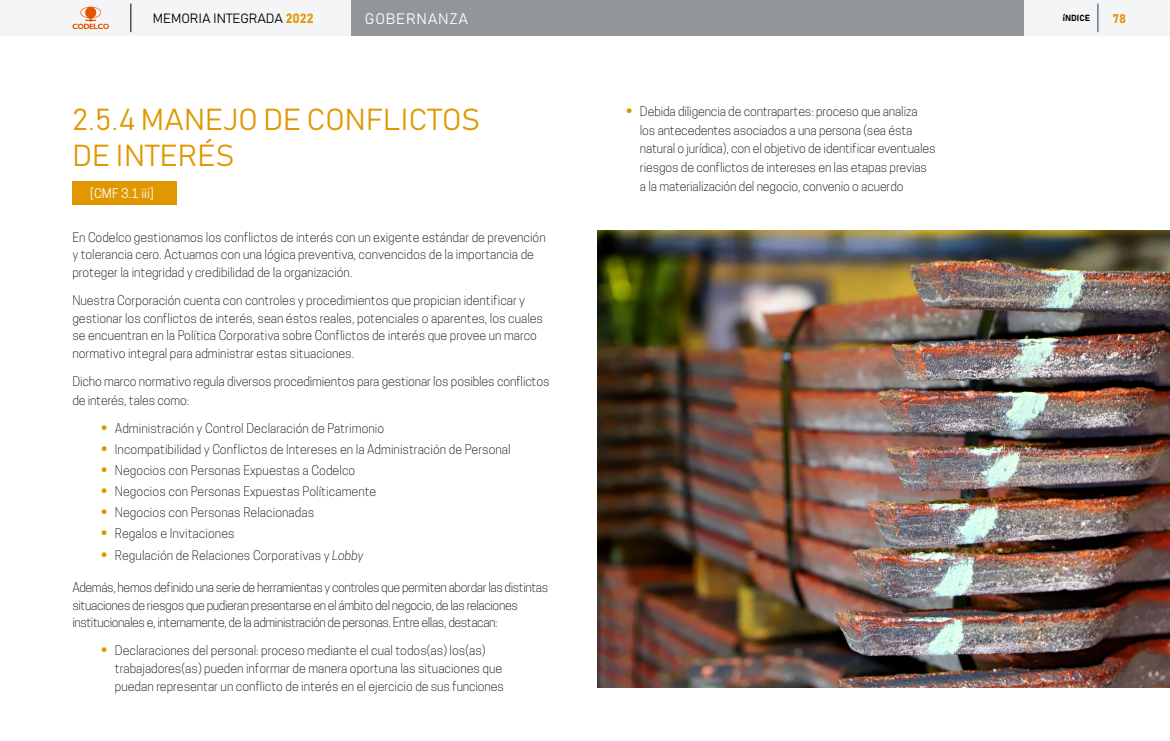
<style>
.page{position:relative;width:1170px;height:741px;background:#fff}
.page>*{position:absolute;margin:0;border:0;box-sizing:border-box;transform-origin:0 0}
.t1{font:30px/36px "Bahnschrift";letter-spacing:.005em;color:#e09700}
.t2{font:15px "Bahnschrift";letter-spacing:.05em;color:#fff}
.t3{font:13.25px "Bahnschrift";color:#000}
.t4{font:300 12.5px/17.5px "Cooper Hewitt";color:#000}
.t5{font:300 12.5px/17.5px "Cooper Hewitt";letter-spacing:-.03em;color:#000}
.t6{font:12.5px "Cooper Hewitt";letter-spacing:.005em;color:#fff}
.t7{font:12.5px "Bahnschrift";color:#e09700}
.t8{font:8.75px "Bahnschrift";color:#000}
.s1{color:#e09700}
.s2{font-family:"Franca";font-weight:600;font-size:16.25px;color:#e09700}
.s3{font-style:italic}
</style>
<div class="page">
<div style="left:0;top:0;width:1169px;height:36px;background:#f3f5f6"></div>
<svg style="left:1097px;top:4px;width:1px;height:28px"></svg>
<div style="left:351px;top:0;width:672px;height:36px;background:#919699"></div>
<svg style="left:72px;top:7px;width:37px;height:22px"></svg>
<svg style="left:130px;top:4px;width:1px;height:28px"></svg>
<div style="left:72px;top:181px;width:104px;height:24px;background:#e09700"></div>
<img style="left:597px;top:230px;width:572px;height:457px">
<p class="t3" style="left:153px;top:10px;width:162px">MEMORIA INTEGRADA <span class="s1">2022</span></p>
<p class="t2" style="left:361px;top:9px;width:162px">PERFIL CORPORATIVO</p>
<p class="t2" style="left:365px;top:9px;width:105px">GOBERNANZA</p>
<p class="t8" style="left:1062px;top:13px;width:29px">íNDICE</p>
<p class="t7" style="left:1112px;top:11px;width:15px">78</p>
<h1 class="t1" style="left:72px;top:101px;width:409px">2.5.4 MANEJO DE CONFLICTOS<br>DE INTERÉS</h1>
<p class="t6" style="left:90px;top:185px;width:65px">[CMF 3.1 iii]</p>
<p class="t4" style="left:72px;top:228px;width:475px">En Codelco gestionamos los conflictos de interés con un exigente estándar de prevención y tolerancia cero. Actuamos con una lógica preventiva, convencidos de la importancia de proteger la integridad y credibilidad de la organización.</p>
<p class="t4" style="left:72px;top:291px;width:472px">Nuestra Corporación cuenta con controles y procedimientos que propician identificar y gestionar los conflictos de interés, sean éstos reales, potenciales o aparentes, los cuales se encuentran en la Política Corporativa sobre Conflictos de interés que provee un marco normativo integral para administrar estas situaciones.</p>
<p class="t4" style="left:72px;top:371px;width:478px;line-height:18.8px">Dicho marco normativo regula diversos procedimientos para gestionar los posibles conflictos de interés, tales como:</p>
<p class="t4" style="left:101px;top:419px;width:285px"><span class="s2">•</span> Administración y Control Declaración de Patrimonio</p>
<p class="t4" style="left:101px;top:440px;width:411px"><span class="s2">•</span> Incompatibilidad y Conflictos de Intereses en la Administración de Personal</p>
<p class="t4" style="left:101px;top:461px;width:256px"><span class="s2">•</span> Negocios con Personas Expuestas a Codelco</p>
<p class="t4" style="left:101px;top:482px;width:277px"><span class="s2">•</span> Negocios con Personas Expuestas Políticamente</p>
<p class="t4" style="left:101px;top:503px;width:215px"><span class="s2">•</span> Negocios con Personas Relacionadas</p>
<p class="t4" style="left:101px;top:524px;width:135px"><span class="s2">•</span> Regalos e Invitaciones</p>
<p class="t4" style="left:101px;top:547px;width:264px"><span class="s2">•</span> Regulación de Relaciones Corporativas y <span class="s3">Lobby</span></p>
<p class="t5" style="left:72px;top:578px;width:477px">Además, hemos definido una serie de herramientas y controles que permiten abordar las distintas situaciones de riesgos que pudieran presentarse en el ámbito del negocio, de las relaciones institucionales e, internamente, de la administración de personas. Entre ellas, destacan:</p>
<p class="t4" style="left:115px;top:641px;width:389px;text-indent:-14px"><span class="s2">•</span> Declaraciones del personal: proceso mediante el cual todos(as) los(as) trabajadores(as) pueden informar de manera oportuna las situaciones que</p>
<p class="t4" style="left:115px;top:678px;width:390px">puedan representar un conflicto de interés en el ejercicio de sus funciones</p>
<p class="t4" style="left:640px;top:102px;width:297px;line-height:18.8px;text-indent:-14px"><span class="s2">•</span> Debida diligencia de contrapartes: proceso que analiza los antecedentes asociados a una persona (sea ésta natural o jurídica), con el objetivo de identificar eventuales riesgos de conflictos de intereses en las etapas previas a la materialización del negocio, convenio o acuerdo</p>
</div>
